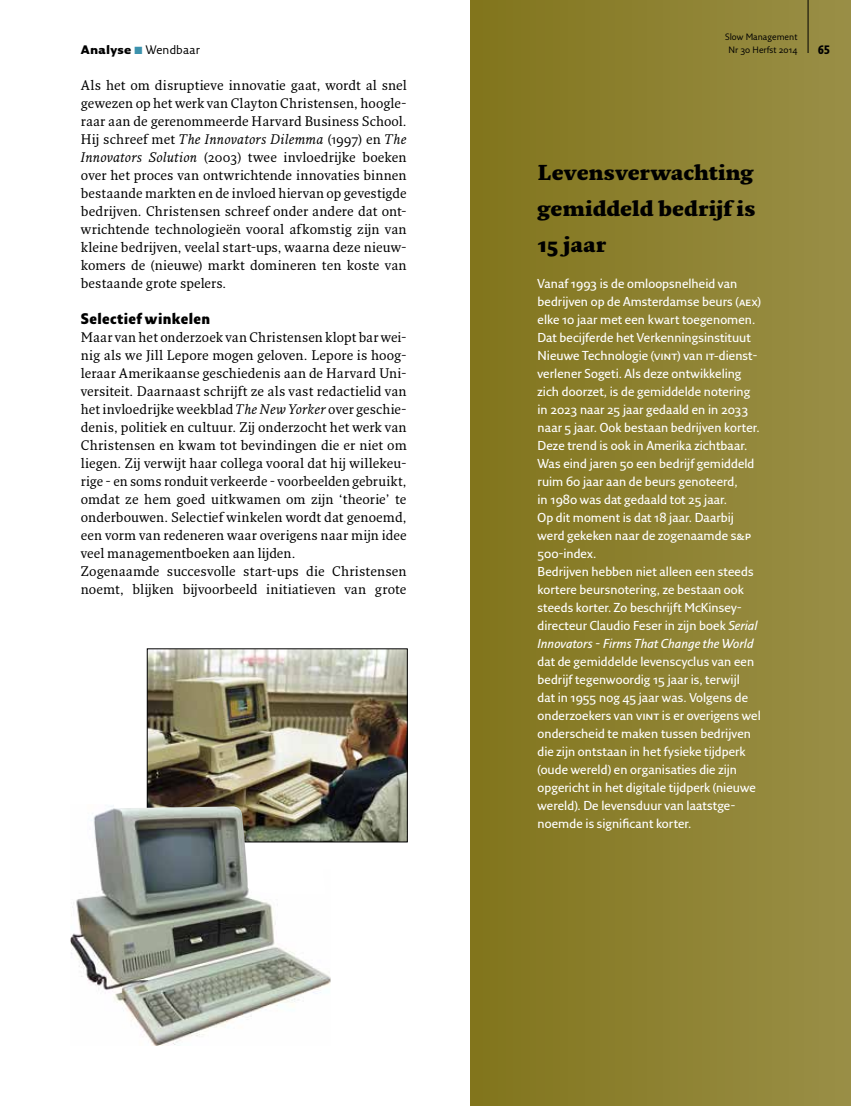
<style>
.page{position:relative;width:851px;height:1106px;background:#fff}
.page>*{position:absolute;margin:0;border:0;box-sizing:border-box;transform-origin:0 0}
.t1{font:900 21px/36px "Fresco Std";color:#000;text-align:justify}
.t2{font:900 15px "Fresco Sans Con";letter-spacing:.025em;color:#000}
.t3{font:13.5px/18px "Fresco Std";color:#000;text-align:justify}
.t4{font:600 12.6px/18px "Fresco Sans Std";letter-spacing:.005em;color:#fff}
.t5{font:12px "Fresco Sans Std";letter-spacing:.015em;color:#000}
.t6{font:700 12px "Fresco Sans Con";color:#000}
.t7{font:9px "Fresco Sans Std";color:#000}
.s1{font-weight:900}
.s2{color:#3c92ad}
.s3{font-style:italic}
</style>
<div class="page">
<div style="left:470px;top:0;width:380px;height:1106px;background:linear-gradient(to right,#81751c,#998e46)"></div>
<img style="left:149px;top:650px;width:256px;height:190px">
<div style="left:147px;top:648px;width:260px;height:194px;border:1px solid #000"></div>
<img style="left:70px;top:804px;width:260px;height:241px">
<hr style="left:807px;top:0;width:1px;height:53px;background:#000">
<p class="t7" style="left:725px;top:31px;width:74px">Slow Management</p>
<p class="t5" style="left:81px;top:42px;width:120px"><span class="s1">Analyse</span> <span class="s2">■</span> Wendbaar</p>
<p class="t7" style="left:728px;top:44px;width:70px">Nr 30 Herfst 2014</p>
<p class="t3" style="left:81px;top:76px;width:327px">Als het om disruptieve innovatie gaat, wordt al snel gewezen op het werk van Clayton Christensen, hoogle&shy;raar aan de gerenommeerde Harvard Business School.<br>Hij schreef met <span class="s3">The Innovators Dilemma</span> (1997) en <span class="s3">The Innovators Solution</span> (2003) twee invloedrijke boeken over het proces van ontwrichtende innovaties binnen bestaande markten en de invloed hiervan op gevestigde bedrijven. Christensen schreef onder andere dat ont&shy;wrichtende technologieën vooral afkomstig zijn van kleine bedrijven, veelal start-ups, waarna deze nieuw&shy;komers de (nieuwe) markt domineren ten koste van bestaande grote spelers.</p>
<p class="t2" style="left:81px;top:309px;width:131px">Selectief winkelen</p>
<p class="t3" style="left:81px;top:328px;width:327px;text-align:left">Maar van het onderzoek van Christensen klopt bar wei&shy;nig als we Jill Lepore mogen geloven. Lepore is hoog&shy;leraar Amerikaanse geschiedenis aan de Harvard Uni&shy;versiteit. Daarnaast schrijft ze als vast redactielid van het invloedrijke weekblad <span class="s3">The New Yorker</span> over geschie&shy;denis, politiek en cultuur. Zij onderzocht het werk van Christensen en kwam tot bevindingen die er niet om liegen. Zij verwijt haar collega vooral dat hij willekeu&shy;rige - en soms ronduit verkeerde - voorbeelden gebruikt, omdat ze hem goed uitkwamen om zijn ‘theorie’ te onderbouwen. Selectief winkelen wordt dat genoemd, een vorm van redeneren waar overigens naar mijn idee veel managementboeken aan lijden.<br>Zogenaamde succesvolle start-ups die Christensen noemt, blijken bijvoorbeeld initiatieven van grote</p>
<h1 class="t1" style="left:537px;top:154px;width:219px">Levensverwachting gemiddeld bedrijf is 15 jaar</h1>
<p class="t4" style="left:537px;top:274px;width:225px">Vanaf 1993 is de omloopsnelheid van bedrijven op de Amsterdamse beurs (aex) elke 10 jaar met een kwart toegenomen.<br>Dat becijferde het Verkenningsinstituut Nieuwe Technologie (vint) van it-dienst&shy;verlener Sogeti. Als deze ontwikkeling zich doorzet, is de gemiddelde notering in 2023 naar 25 jaar gedaald en in 2033 naar 5 jaar. Ook bestaan bedrijven korter.<br>Deze trend is ook in Amerika zichtbaar.<br>Was eind jaren 50 een bedrijf gemiddeld ruim 60 jaar aan de beurs genoteerd,<br>in 1980 was dat gedaald tot 25 jaar.<br>Op dit moment is dat 18 jaar. Daarbij werd gekeken naar de zogenaamde s&amp;p 500-index.<br>Bedrijven hebben niet alleen een steeds kortere beursnotering, ze bestaan ook steeds korter. Zo beschrijft McKinsey&shy;directeur Claudio Feser in zijn boek <span class="s3">Serial Innovators - Firms That Change the World</span></p>
<p class="t4" style="left:537px;top:652px;width:225px">dat de gemiddelde levenscyclus van een bedrijf tegenwoordig 15 jaar is, terwijl<br>dat in 1955 nog 45 jaar was. Volgens de onderzoekers van vint is er overigens wel onderscheid te maken tussen bedrijven die zijn ontstaan in het fysieke tijdperk (oude wereld) en organisaties die zijn opgericht in het digitale tijdperk (nieuwe wereld). De levensduur van laatstge&shy;noemde is significant korter.</p>
<p class="t6" style="left:818px;top:42px;width:13px">65</p>
</div>
